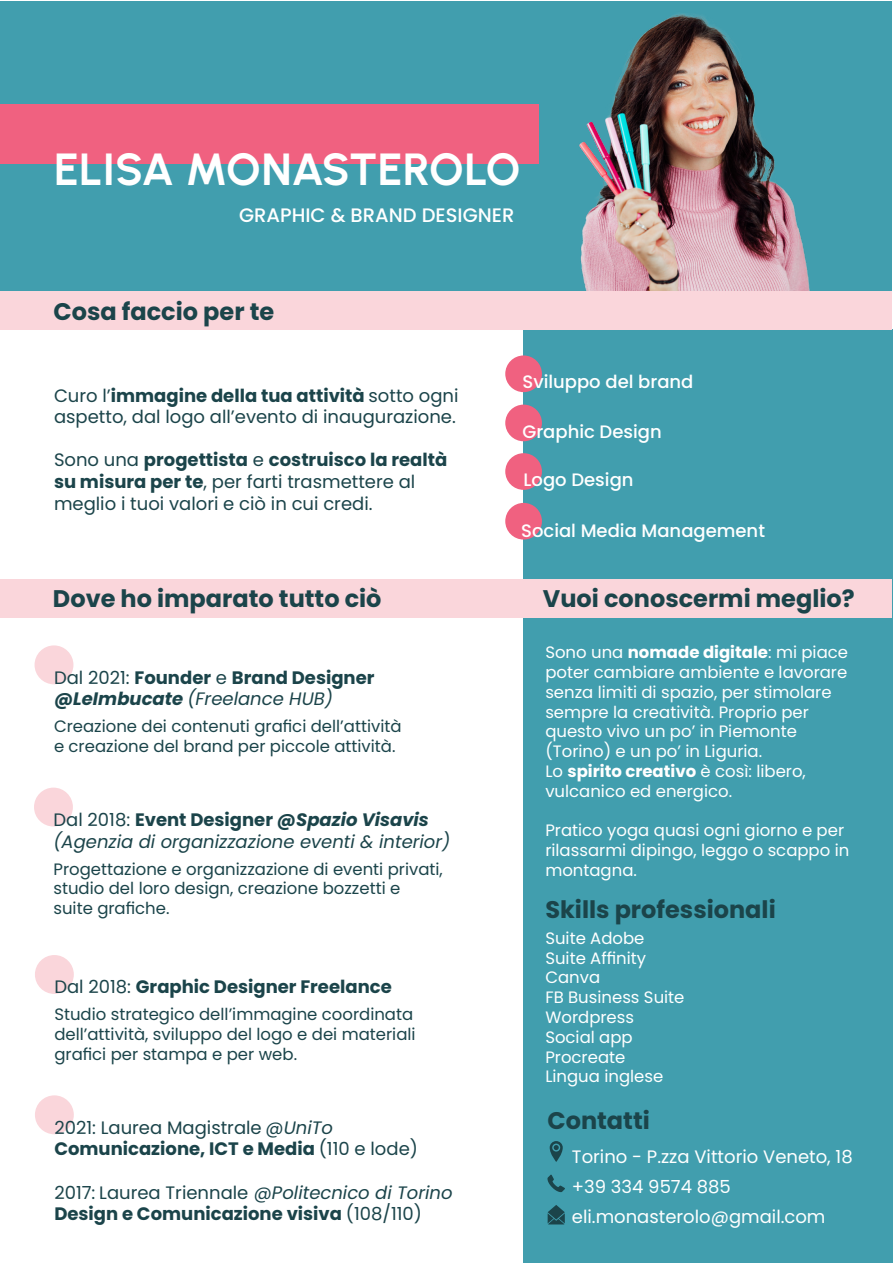
<style>
.page{position:relative;width:893px;height:1263px;background:#fff}
.page>*{position:absolute;margin:0;border:0;box-sizing:border-box;transform-origin:0 0}
.t1{font:700 45px "Urbanist";color:#fff}
.t2{font:700 24px "Poppins";color:#1b444a}
.t3{font:500 19.5px "Poppins";color:#fff}
.t4{font:700 18px "Poppins";color:#1b444a}
.t5{font:18px "Poppins";color:#1b444a}
.t6{font:18px "Poppins";color:#fff}
.t7{font:italic 18px "Poppins";color:#1b444a}
.t8{font:500 18px "Poppins";color:#fff}
.t9{font:italic 700 18px "Poppins";color:#1b444a}
.t10{font:16.5px/19.8px "Poppins";color:#fff}
.t11{font:16.5px "Poppins";color:#1b444a}
.s1{font-weight:400}
.s2{font-weight:700}
.s3{font-weight:400;font-style:normal}
.s4{font-style:normal}
.s5{font-style:italic}
</style>
<div class="page">
<div style="left:524px;top:330px;width:369px;height:933px;background:#419eae"></div>
<div style="left:35px;top:645px;width:38px;height:39px;background:#fad6db;border-radius:50%"></div>
<div style="left:505px;top:355px;width:37px;height:37px;background:#f06180;border-radius:50%"></div>
<div style="left:1px;top:1px;width:891px;height:309px;background:#419eae"></div>
<img style="left:579px;top:13px;width:231px;height:278px">
<div style="left:0;top:105px;width:539px;height:59px;background:#f06180"></div>
<div style="left:1px;top:291px;width:891px;height:39px;background:#fad6db"></div>
<div style="left:505px;top:405px;width:37px;height:36px;background:#f06180;border-radius:50%"></div>
<div style="left:505px;top:453px;width:37px;height:37px;background:#f06180;border-radius:50%"></div>
<div style="left:505px;top:503px;width:37px;height:37px;background:#f06180;border-radius:50%"></div>
<div style="left:34px;top:788px;width:39px;height:38px;background:#fad6db;border-radius:50%"></div>
<div style="left:35px;top:955px;width:39px;height:39px;background:#fad6db;border-radius:50%"></div>
<div style="left:35px;top:1095px;width:39px;height:39px;background:#fad6db;border-radius:50%"></div>
<div style="left:1px;top:579px;width:891px;height:39px;background:#fad6db"></div>
<svg style="left:548px;top:1205px;width:17px;height:19px"></svg>
<svg style="left:547px;top:1175px;width:18px;height:17px"></svg>
<svg style="left:550px;top:1141px;width:13px;height:21px"></svg>
<p class="t1" style="left:54px;top:142px;width:468px">ELISA MONASTEROLO</p>
<p class="t3" style="left:239px;top:204px;width:277px">GRAPHIC &amp; BRAND DESIGNER</p>
<p class="t2" style="left:54px;top:298px;width:222px">Cosa faccio per te</p>
<p class="t4" style="left:54px;top:385px;width:406px"><span class="s1">Curo l’</span>immagine della tua attività <span class="s1">sotto ogni</span></p>
<p class="t5" style="left:54px;top:406px;width:403px">aspetto, dal logo all’evento di inaugurazione.</p>
<p class="t4" style="left:54px;top:450px;width:395px"><span class="s1">Sono una</span> progettista <span class="s1">e</span> costruisco la realtà</p>
<p class="t5" style="left:54px;top:471px;width:363px"><span class="s2">su misura per te</span>, per farti trasmettere al</p>
<p class="t5" style="left:54px;top:493px;width:320px">meglio i tuoi valori e ciò in cui credi.</p>
<p class="t2" style="left:53px;top:585px;width:330px">Dove ho imparato tutto ciò</p>
<p class="t4" style="left:54px;top:667px;width:322px"><span class="s1">Dal 2021:</span> Founder <span class="s1">e</span> Brand Designer</p>
<p class="t7" style="left:54px;top:689px;width:281px"><span class="s2">@LeImbucate</span> (Freelance HUB)</p>
<p class="t11" style="left:54px;top:717px;width:349px">Creazione dei contenuti grafici dell’attività</p>
<p class="t11" style="left:54px;top:737px;width:343px">e creazione del brand per piccole attività.</p>
<p class="t9" style="left:53px;top:809px;width:377px"><span class="s3">Dal 2018:</span> <span class="s4">Event Designer</span> @Spazio Visavis</p>
<p class="t7" style="left:53px;top:831px;width:398px">(Agenzia di organizzazione eventi &amp; interior)</p>
<p class="t11" style="left:53px;top:859px;width:391px">Progettazione e organizzazione di eventi privati,</p>
<p class="t11" style="left:53px;top:879px;width:348px">studio del loro design, creazione bozzetti e</p>
<p class="t11" style="left:53px;top:899px;width:118px">suite grafiche.</p>
<p class="t4" style="left:54px;top:977px;width:339px"><span class="s1">Dal 2018:</span> Graphic Designer Freelance</p>
<p class="t11" style="left:54px;top:1005px;width:360px">Studio strategico dell’immagine coordinata</p>
<p class="t11" style="left:54px;top:1025px;width:363px">dell’attività, sviluppo del logo e dei materiali</p>
<p class="t11" style="left:54px;top:1045px;width:244px">grafici per stampa e per web.</p>
<p class="t5" style="left:54px;top:1117px;width:280px">2021: Laurea Magistrale <span class="s5">@UniTo</span></p>
<p class="t4" style="left:54px;top:1138px;width:365px">Comunicazione, ICT e Media <span class="s1">(110 e lode)</span></p>
<p class="t5" style="left:54px;top:1182px;width:400px">2017: Laurea Triennale <span class="s5">@Politecnico di Torino</span></p>
<p class="t4" style="left:54px;top:1203px;width:369px">Design e Comunicazione visiva <span class="s1">(108/110)</span></p>
<p class="t8" style="left:522px;top:371px;width:172px">Sviluppo del brand</p>
<p class="t8" style="left:522px;top:421px;width:141px">Graphic Design</p>
<p class="t8" style="left:524px;top:469px;width:111px">Logo Design</p>
<p class="t8" style="left:521px;top:520px;width:245px">Social Media Management</p>
<p class="t2" style="left:543px;top:585px;width:313px">Vuoi conoscermi meglio?</p>
<p class="t10" style="left:545px;top:642px;width:304px">Sono una <span class="s2">nomade digitale</span>: mi piace poter cambiare ambiente e lavorare senza limiti di spazio, per stimolare sempre la creatività. Proprio per questo vivo un po’ in Piemonte (Torino) e un po’ in Liguria.</p>
<p class="t10" style="left:545px;top:761px;width:262px">Lo <span class="s2">spirito creativo</span> è così: libero, vulcanico ed energico.</p>
<p class="t10" style="left:545px;top:821px;width:305px">Pratico yoga quasi ogni giorno e per rilassarmi dipingo, leggo o scappo in montagna.</p>
<p class="t2" style="left:545px;top:895px;width:232px">Skills professionali</p>
<p class="t10" style="left:545px;top:928px;width:101px">Suite Adobe</p>
<p class="t10" style="left:545px;top:948px;width:102px">Suite Affinity</p>
<p class="t10" style="left:545px;top:968px;width:56px">Canva</p>
<p class="t10" style="left:545px;top:987px;width:141px">FB Business Suite</p>
<p class="t10" style="left:545px;top:1007px;width:90px">Wordpress</p>
<p class="t10" style="left:545px;top:1027px;width:89px">Social app</p>
<p class="t10" style="left:545px;top:1047px;width:82px">Procreate</p>
<p class="t10" style="left:545px;top:1067px;width:119px">Lingua inglese</p>
<p class="t2" style="left:547px;top:1106px;width:104px">Contatti</p>
<p class="t6" style="left:572px;top:1146px;width:282px">Torino - P.zza Vittorio Veneto, 18</p>
<p class="t6" style="left:572px;top:1176px;width:160px">+39 334 9574 885</p>
<p class="t6" style="left:572px;top:1206px;width:255px">eli.monasterolo@gmail.com</p>
</div>
